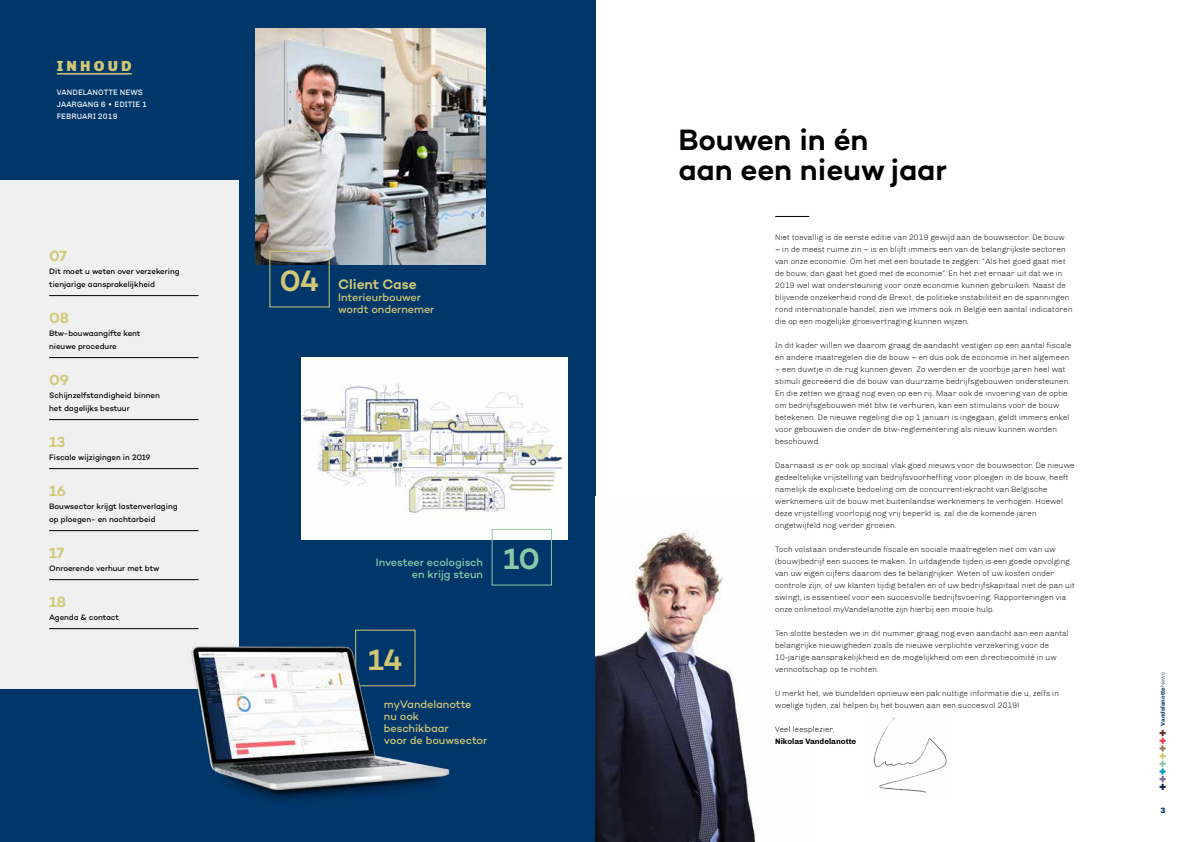
<style>
.page{position:relative;width:1191px;height:842px;background:#fff}
.page>*{position:absolute;margin:0;border:0;box-sizing:border-box;transform-origin:0 0}
.t1{font:600 30px/30px "Campton";letter-spacing:-.005em;color:#000}
.t2{font:600 30px "Campton";color:#d1c775}
.t3{font:600 30px "Campton";color:#8dc9a6}
.t4{font:600 15px "Campton";color:#d1c775}
.t5{font:900 15px "Chivo";letter-spacing:.21em;color:#d1c775}
.t6{font:600 14px "Campton";letter-spacing:-.005em;color:#d1c775}
.t7{font:500 11px/12px "Campton";letter-spacing:-.005em;color:#d1c775}
.t8{font:500 11px/12px "Campton";letter-spacing:-.005em;color:#8dc9a6;text-align:right}
.t9{font:300 8px/12px "Chivo";color:#000}
.t10{font:500 8px/13px "Campton";letter-spacing:-.005em;color:#000}
.t11{font:8px/12px "Chivo";letter-spacing:.01em;color:#fff}
.t12{font:700 8px "Chivo";color:#000}
.t13{font:900 8px "Chivo";color:#00376b}
.t14{font:700 6px "Chivo";color:#00376b}
.s1{font-size:30px}
.s2{font-weight:300}
</style>
<div class="page">
<svg style="left:1159px;top:730px;width:6px;height:60px"></svg>
<div style="left:0;top:0;width:595px;height:842px;background:#00376b"></div>
<img style="left:873px;top:717px;width:74px;height:76px">
<img style="left:595px;top:530px;width:161px;height:312px">
<hr style="left:775px;top:216px;width:34px;height:1px;background:#000">
<div style="left:0;top:180px;width:238px;height:509px;background:#f0f0f0"></div>
<hr style="left:49px;top:295px;width:149px;height:1px;background:#000">
<hr style="left:49px;top:357px;width:149px;height:1px;background:#000">
<hr style="left:49px;top:419px;width:149px;height:1px;background:#000">
<hr style="left:49px;top:468px;width:149px;height:1px;background:#000">
<hr style="left:49px;top:530px;width:149px;height:1px;background:#000">
<hr style="left:49px;top:579px;width:149px;height:1px;background:#000">
<hr style="left:49px;top:628px;width:149px;height:1px;background:#000">
<img style="left:255px;top:28px;width:230px;height:236px">
<img style="left:301px;top:357px;width:266px;height:182px">
<div style="left:269px;top:251px;width:61px;height:56px;border:1px solid #d1c775"></div>
<hr style="left:57px;top:73px;width:75px;height:2px;background:#d1c775">
<div style="left:491px;top:529px;width:61px;height:56px;border:1px solid #8dc9a6"></div>
<img style="left:191px;top:632px;width:259px;height:169px">
<h2 class="t5" style="left:57px;top:57px;width:76px">INHOUD</h2>
<p class="t11" style="left:57px;top:87px;width:92px">VANDELANOTTE NEWS<br>JAARGANG 6 • EDITIE 1<br>FEBRUARI 2019</p>
<h2 class="t4" style="left:49px;top:246px;width:20px">07</h2>
<p class="t10" style="left:49px;top:264px;width:132px">Dit moet u weten over verzekering tienjarige aansprakelijkheid</p>
<h2 class="t4" style="left:49px;top:308px;width:21px">08</h2>
<p class="t10" style="left:49px;top:326px;width:93px">Btw-bouwaangifte kent nieuwe procedure</p>
<h2 class="t4" style="left:49px;top:370px;width:21px">09</h2>
<p class="t10" style="left:49px;top:388px;width:112px">Schijnzelfstandigheid binnen het dagelijks bestuur</p>
<h2 class="t4" style="left:49px;top:432px;width:18px">13</h2>
<p class="t10" style="left:49px;top:450px;width:103px">Fiscale wijzigingen in 2019</p>
<h2 class="t4" style="left:49px;top:481px;width:18px">16</h2>
<p class="t10" style="left:49px;top:499px;width:130px">Bouwsector krijgt lastenverlaging op ploegen- en nachtarbeid</p>
<h2 class="t4" style="left:49px;top:543px;width:17px">17</h2>
<p class="t10" style="left:49px;top:561px;width:112px">Onroerende verhuur met btw</p>
<h2 class="t4" style="left:49px;top:592px;width:19px">18</h2>
<p class="t10" style="left:49px;top:610px;width:71px">Agenda &amp; contact</p>
<h3 class="t6" style="left:280px;top:276px;width:138px"><span class="s1">04</span> Client Case</h3>
<h3 class="t7" style="left:338px;top:291px;width:98px">Interieurbouwer wordt ondernemer</h3>
<h3 class="t8" style="left:376px;top:556px;width:109px">Investeer ecologisch en krijg steun</h3>
<h1 class="t3" style="left:503px;top:540px;width:38px">10</h1>
<h1 class="t2" style="left:368px;top:641px;width:36px">14</h1>
<h3 class="t7" style="left:384px;top:698px;width:105px">myVandelanotte nu ook<br>beschikbaar<br>voor de bouwsector</h3>
<h1 class="t1" style="left:678px;top:124px;width:270px">Bouwen in én<br>aan een nieuw jaar</h1>
<p class="t9" style="left:775px;top:231px;width:291px">Niet toevallig is de eerste editie van 2019 gewijd aan de bouwsector. De bouw</p>
<p class="t9" style="left:775px;top:243px;width:299px">– in de meest ruime zin – is en blijft immers een van de belangrijkste sectoren van onze economie. Om het met een boutade te zeggen: “Als het goed gaat met de bouw, dan gaat het goed met de economie”. En het ziet ernaar uit dat we in 2019 wel wat ondersteuning voor onze economie kunnen gebruiken. Naast de blijvende onzekerheid rond de Brexit, de politieke instabiliteit en de spanningen rond internationale handel, zien we immers ook in België een aantal indicatoren die op een mogelijke groeivertraging kunnen wijzen.</p>
<p class="t9" style="left:775px;top:339px;width:298px">In dit kader willen we daarom graag de aandacht vestigen op een aantal fiscale en andere maatregelen die de bouw – en dus ook de economie in het algemeen</p>
<p class="t9" style="left:775px;top:363px;width:297px">– een duwtje in de rug kunnen geven. Zo werden er de voorbije jaren heel wat stimuli gecreëerd die de bouw van duurzame bedrijfsgebouwen ondersteunen.<br>En die zetten we graag nog even op een rij. Maar ook de invoering van de optie om bedrijfsgebouwen mét btw te verhuren, kan een stimulans voor de bouw betekenen. De nieuwe regeling die op 1 januari is ingegaan, geldt immers enkel voor gebouwen die onder de btw-reglementering als nieuw kunnen worden beschouwd.</p>
<p class="t9" style="left:775px;top:459px;width:301px">Daarnaast is er ook op sociaal vlak goed nieuws voor de bouwsector. De nieuwe gedeeltelijke vrijstelling van bedrijfsvoorheffing voor ploegen in de bouw, heeft namelijk de expliciete bedoeling om de concurrentiekracht van Belgische werknemers uit de bouw met buitenlandse werknemers te verhogen. Hoewel deze vrijstelling voorlopig nog vrij beperkt is, zal die de komende jaren ongetwijfeld nog verder groeien.</p>
<p class="t9" style="left:775px;top:543px;width:301px">Toch volstaan ondersteunde fiscale en sociale maatregelen niet om van uw (bouw)bedrijf een succes te maken. In uitdagende tijden is een goede opvolging van uw eigen cijfers daarom des te belangrijker. Weten of uw kosten onder controle zijn, of uw klanten tijdig betalen en of uw bedrijfskapitaal niet de pan uit swingt, is essentieel voor een succesvolle bedrijfsvoering. Rapporteringen via onze onlinetool myVandelanotte zijn hierbij een mooie hulp.</p>
<p class="t9" style="left:775px;top:627px;width:295px">Ten slotte besteden we in dit nummer graag nog even aandacht aan een aantal belangrijke nieuwigheden zoals de nieuwe verplichte verzekering voor de 10-jarige aansprakelijkheid en de mogelijkheid om een directiecomité in uw vennootschap op te richten.</p>
<p class="t9" style="left:775px;top:687px;width:285px">U merkt het, we bundelden opnieuw een pak nuttige informatie die u, zelfs in woelige tijden, zal helpen bij het bouwen aan een succesvol 2019!</p>
<p class="t9" style="left:775px;top:723px;width:61px">Veel leesplezier,</p>
<p class="t12" style="left:775px;top:737px;width:83px">Nikolas Vandelanotte</p>
<p class="t14" style="left:1159px;top:725px;width:55px;rotate:-90deg">Vandelanotte<span class="s2">News</span></p>
<p class="t13" style="left:1160px;top:806px;width:6px">3</p>
</div>
